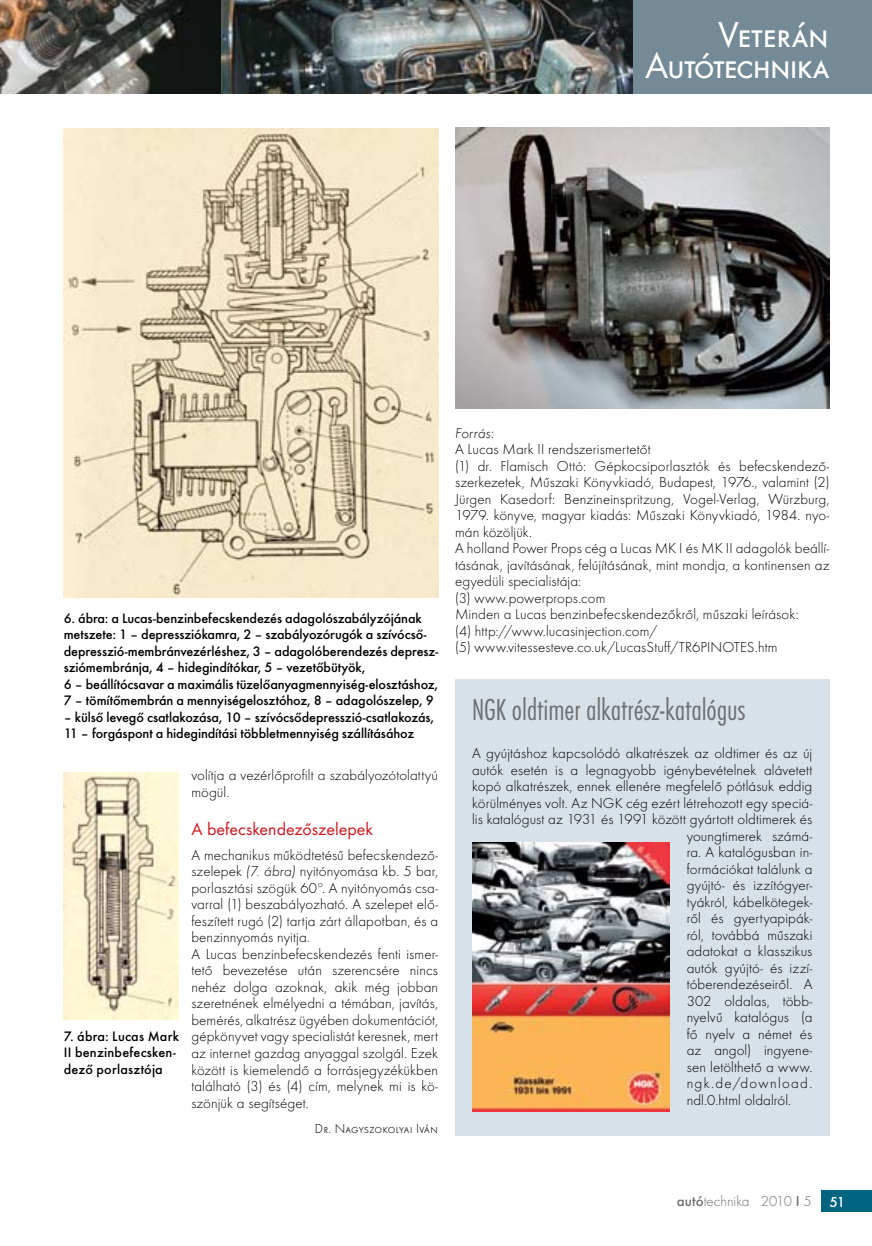
<style>
.page{position:relative;width:872px;height:1246px;background:#fff}
.page>*{position:absolute;margin:0;border:0;box-sizing:border-box;transform-origin:0 0}
.t1{font:37.5px/31px "Futura TOT Boo";color:#fff;text-align:right}
.t2{font:31.5px "Futura TOT Lig Con";letter-spacing:-.005em;color:#6d6f71}
.t3{font:18px "Futura TOT Boo";color:#ce181f}
.t4{font:300 15px/16.5px "Futura TOT";letter-spacing:.005em;color:#000}
.t5{font:300 15px "Futura TOT";color:#6d6f71}
.t6{font:300 15px "Futura TOT";letter-spacing:.09em;color:#000}
.t7{font:500 14.25px/16.5px "Futura TOT";letter-spacing:-.005em;color:#000}
.t8{font:500 14.25px/16.5px "Futura TOT";letter-spacing:.015em;color:#000}
.t9{font:300 13.5px "Futura TOT";color:#000}
.s1{font-style:italic}
.s2{font-weight:500}
.s3{font-weight:500;color:#fff}
</style>
<div class="page">
<div style="left:821px;top:1191px;width:51px;height:21px;background:#006480"></div>
<div style="left:455px;top:679px;width:374px;height:456px;background:#d7e1e7"></div>
<img style="left:455px;top:128px;width:374px;height:280px">
<img style="left:472px;top:842px;width:197px;height:269px">
<img style="left:64px;top:128px;width:374px;height:469px">
<img style="left:64px;top:772px;width:115px;height:247px">
<img style="left:0;top:0;width:221px;height:94px">
<div style="left:631px;top:0;width:241px;height:94px;background:#748a96"></div>
<img style="left:221px;top:0;width:411px;height:94px">
<p class="t1" style="left:645px;top:19px;width:186px">Veterán<br>Autótechnika</p>
<p class="t7" style="left:64px;top:610px;width:376px">6. ábra: a Lucas-benzinbefecskendezés adagolószabályzójának metszete: 1 – depressziókamra, 2 – szabályozórugók a szívócső&shy;depresszió-membránvezérléshez, 3 – adagolóberendezés depres - sziómembránja, 4 – hidegindítókar, 5 – vezetőbütyök,<br>6 – beállítócsavar a maximális tüzelőanyagmennyiség-elosztáshoz, 7 – tömítőmembrán a mennyiségelosztóhoz, 8 – adagolószelep, 9</p>
<p class="t7" style="left:64px;top:709px;width:372px">– külső levegő csatlakozása, 10 – szívócsődepresszió-csatlakozás,<br>11 – forgáspont a hidegindítási többletmennyiség szállításához</p>
<p class="t8" style="left:64px;top:1028px;width:117px">7. ábra: Lucas Mark<br>II benzinbefecsken&shy;dező porlasztója</p>
<p class="t4" style="left:191px;top:767px;width:248px">volítja a vezérlőprofilt a szabályozótolattyú mögül.</p>
<p class="t3" style="left:191px;top:818px;width:183px">A befecskendezőszelepek</p>
<p class="t4" style="left:191px;top:847px;width:248px">A mechanikus működtetésű befecskendező&shy;szelepek <span class="s1">(7. ábra)</span> nyitónyomása kb. 5 bar, porlasztási szögük 60º. A nyitónyomás csa&shy;varral (1) beszabályozható. A szelepet elő&shy;feszített rugó (2) tartja zárt állapotban, és a benzinnyomás nyitja.<br>A Lucas benzinbefecskendezés fenti ismer&shy;tető bevezetése után szerencsére nincs nehéz dolga azoknak, akik még jobban szeretnének elmélyedni a témában, javítás, bemérés, alkatrész ügyében dokumentációt, gépkönyvet vagy specialistát keresnek, mert az internet gazdag anyaggal szolgál. Ezek között is kiemelendő a forrásjegyzékükben található (3) és (4) cím, melynek mi is kö&shy;szönjük a segítséget.</p>
<p class="t9" style="left:315px;top:1120px;width:125px">Dr. Nagyszokolyai Iván</p>
<p class="t4" style="left:455px;top:425px;width:376px"><span class="s1">Forrás</span>:<br>A Lucas Mark II rendszerismertetőt<br>(1) dr. Flamisch Ottó: Gépkocsiporlasztók és befecskendező&shy;szerkezetek, Műszaki Könyvkiadó, Budapest, 1976., valamint (2)<br>Jürgen Kasedorf: Benzineinspritzung, Vogel-Verlag, Würzburg, 1979. könyve, magyar kiadás: Műszaki Könyvkiadó, 1984. nyo&shy;mán közöljük.<br>A holland Power Props cég a Lucas MK I és MK II adagolók beállí&shy;tásának, javításának, felújításának, mint mondja, a kontinensen az egyedüli specialistája:<br>(3) www.powerprops.com<br>Minden a Lucas benzinbefecskendezőkről, műszaki leírások:<br>(4) http://www.lucasinjection.com/<br>(5) www.vitessesteve.co.uk/LucasStuff/TR6PINOTES.htm</p>
<p class="t2" style="left:472px;top:691px;width:275px">NGK oldtimer alkatrész-katalógus</p>
<p class="t4" style="left:472px;top:745px;width:342px">A gyújtáshoz kapcsolódó alkatrészek az oldtimer és az új</p>
<p class="t4" style="left:472px;top:762px;width:342px">autók esetén is a legnagyobb igénybevételnek alávetett</p>
<p class="t4" style="left:472px;top:778px;width:342px">kopó alkatrészek, ennek ellenére megfelelő pótlásuk eddig</p>
<p class="t4" style="left:472px;top:795px;width:342px">körülményes volt. Az NGK cég ezért létrehozott egy speciá-</p>
<p class="t4" style="left:472px;top:811px;width:342px">lis katalógust az 1931 és 1991 között gyártott oldtimerek és</p>
<p class="t4" style="left:686px;top:828px;width:127px">youngtimerek számá-</p>
<p class="t4" style="left:686px;top:844px;width:127px">ra. A katalógusban in-</p>
<p class="t4" style="left:686px;top:861px;width:127px">formációkat találunk a</p>
<p class="t4" style="left:686px;top:877px;width:127px">gyújtó- és izzítógyer-</p>
<p class="t4" style="left:686px;top:894px;width:127px">tyákról, kábelkötegek-</p>
<p class="t4" style="left:686px;top:910px;width:127px">ről és gyertyapipák-</p>
<p class="t4" style="left:686px;top:927px;width:127px">ról, továbbá műszaki</p>
<p class="t4" style="left:686px;top:943px;width:127px">adatokat a klasszikus</p>
<p class="t4" style="left:686px;top:960px;width:127px">autók gyújtó- és izzí-</p>
<p class="t4" style="left:686px;top:976px;width:127px">tóberendezéseiről. A</p>
<p class="t4" style="left:686px;top:993px;width:127px">302 oldalas, több-</p>
<p class="t4" style="left:686px;top:1009px;width:127px">nyelvű katalógus (a</p>
<p class="t4" style="left:686px;top:1026px;width:127px">fő nyelv a német és</p>
<p class="t4" style="left:686px;top:1042px;width:127px">az angol) ingyene-</p>
<p class="t4" style="left:686px;top:1059px;width:127px">sen letölthető a www.</p>
<p class="t6" style="left:686px;top:1075px;width:127px">ngk.de/download.</p>
<p class="t4" style="left:686px;top:1092px;width:106px">ndl.0.html oldalról.</p>
<p class="t5" style="left:677px;top:1193px;width:170px"><span class="s2">autó</span>technika 2010 <span class="s2">I</span> 5 <span class="s3">51</span></p>
</div>
